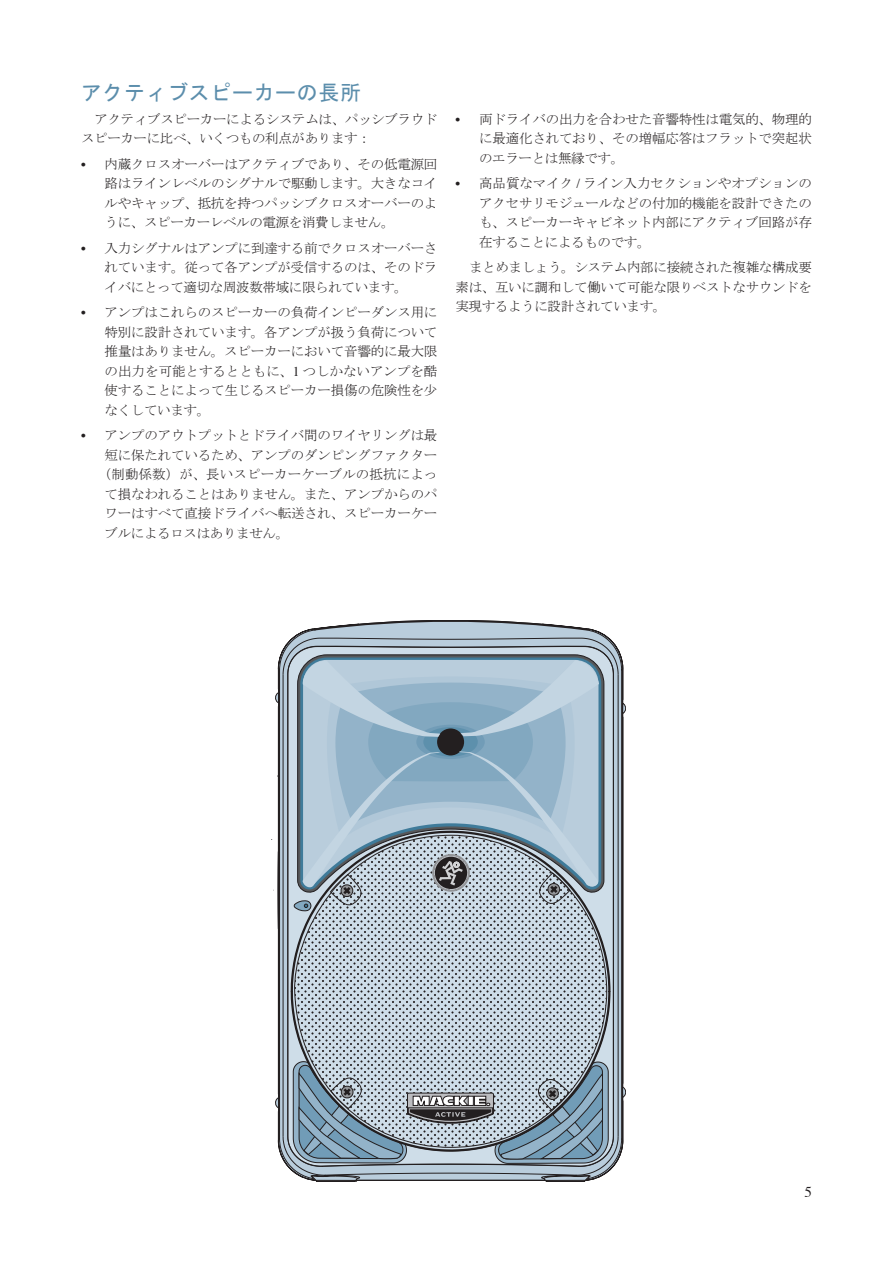
<style>
.page{position:relative;width:893px;height:1263px;background:#fff}
.page>*{position:absolute;margin:0;border:0;box-sizing:border-box;transform-origin:0 0}
.t1{font:21px "MS Gothic";letter-spacing:.03em;color:#5c8eac}
.t2{font:15px "Times";color:#231f20}
.t3{font:13.5px/19.5px "MS Mincho";letter-spacing:-.015em;color:#231f20;text-align:justify}
.t4{font:13.5px "MS Mincho";letter-spacing:.01em;color:#231f20}
.s1{font-family:"Times"}
</style>
<div class="page">
<svg style="left:271px;top:620px;width:355px;height:562px"></svg>
<svg style="left:293px;top:911px;width:314px;height:150px;background:#b4c1ca"></svg>
<svg style="left:293px;top:1061px;width:316px;height:103px;background:#92a4b1"></svg>
<svg style="left:275px;top:660px;width:351px;height:251px;background:#9eb3c2"></svg>
<h1 class="t1" style="left:81px;top:82px;width:282px">アクティブスピーカーの長所</h1>
<p class="t3" style="left:81px;top:109px;width:358px;text-indent:14px">アクティブスピーカーによるシステムは、パッシブラウドスピーカーに比べ、いくつもの利点があります：</p>
<p class="t3" style="left:105px;top:154px;width:334px;text-indent:-24px"><span class="s1">•</span> 内蔵クロスオーバーはアクティブであり、その低電源回路はラインレベルのシグナルで駆動します。大きなコイルやキャップ、抵抗を持つパッシブクロスオーバーのように、スピーカーレベルの電源を消費しません。</p>
<p class="t3" style="left:105px;top:238px;width:334px;text-indent:-24px"><span class="s1">•</span> 入力シグナルはアンプに到達する前でクロスオーバーされています。従って各アンプが受信するのは、そのドライバにとって適切な周波数帯域に限られています。</p>
<p class="t3" style="left:105px;top:302px;width:334px;text-indent:-24px"><span class="s1">•</span> アンプはこれらのスピーカーの負荷インピーダンス用に特別に設計されています。各アンプが扱う負荷について推量はありません。スピーカーにおいて音響的に最大限の出力を可能とするとともに、<span class="s1">1</span> つしかないアンプを酷使することによって生じるスピーカー損傷の危険性を少なくしています。</p>
<p class="t3" style="left:81px;top:425px;width:358px"><span class="s1">•</span> アンプのアウトプットとドライバ間のワイヤリングは最</p>
<p class="t3" style="left:105px;top:445px;width:334px">短に保たれているため、アンプのダンピングファクター</p>
<p class="t4" style="left:98px;top:467px;width:341px">（制動係数）が、長いスピーカーケーブルの抵抗によっ</p>
<p class="t3" style="left:105px;top:484px;width:334px">て損なわれることはありません。また、アンプからのパ</p>
<p class="t3" style="left:105px;top:503px;width:334px">ワーはすべて直接ドライバへ転送され、スピーカーケー</p>
<p class="t3" style="left:105px;top:523px;width:186px">ブルによるロスはありません。</p>
<p class="t3" style="left:479px;top:109px;width:334px;text-indent:-24px"><span class="s1">•</span> 両ドライバの出力を合わせた音響特性は電気的、物理的に最適化されており、その増幅応答はフラットで突起状のエラーとは無縁です。</p>
<p class="t3" style="left:479px;top:173px;width:334px;text-indent:-24px"><span class="s1">•</span> 高品質なマイク <span class="s1">/</span> ライン入力セクションやオプションのアクセサリモジュールなどの付加的機能を設計できたのも、スピーカーキャビネット内部にアクティブ回路が存在することによるものです。</p>
<p class="t3" style="left:455px;top:257px;width:358px;text-indent:14px">まとめましょう。システム内部に接続された複雑な構成要素は、互いに調和して働いて可能な限りベストなサウンドを実現するように設計されています。</p>
<p class="t2" style="left:804px;top:1183px;width:9px">5</p>
</div>
